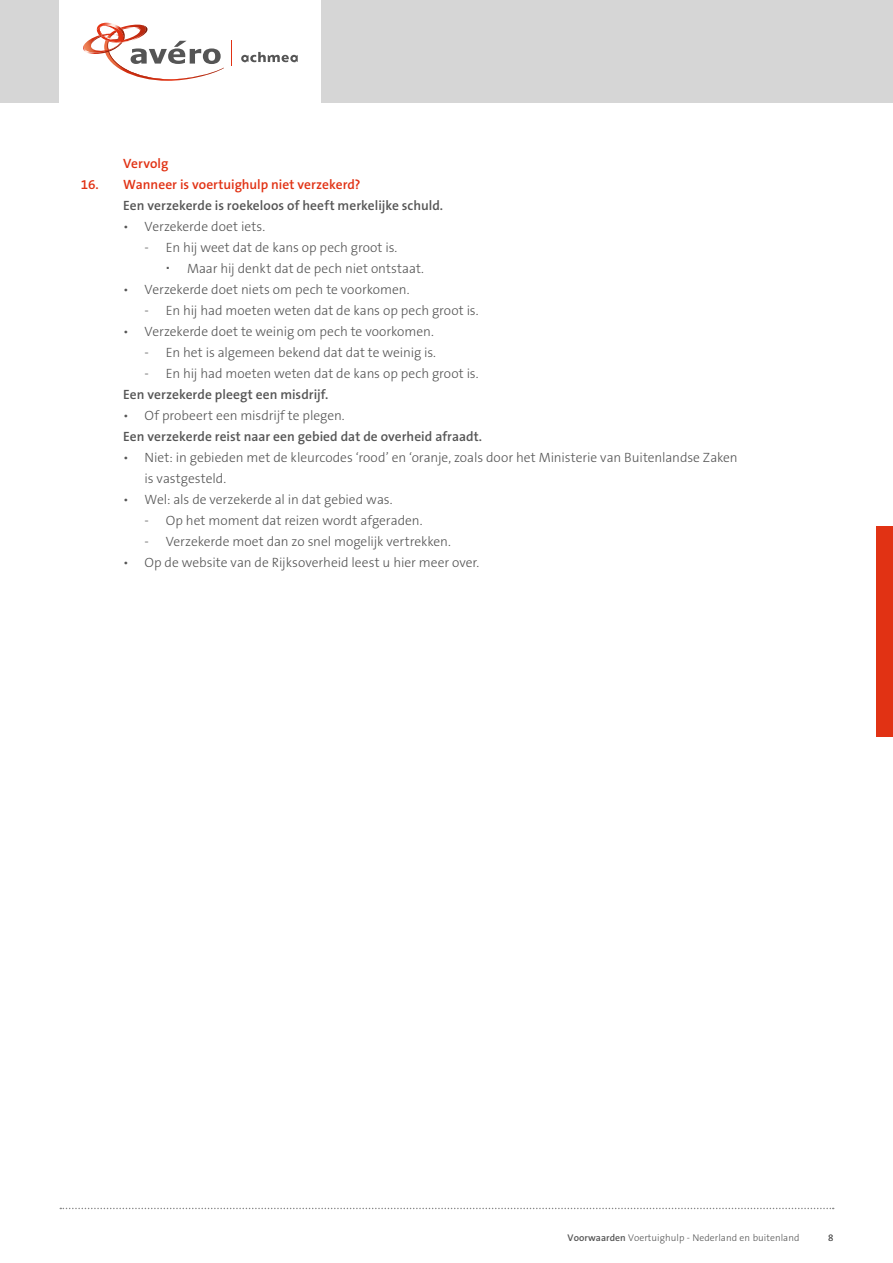
<style>
.page{position:relative;width:893px;height:1263px;background:#fff}
.page>*{position:absolute;margin:0;border:0;box-sizing:border-box;transform-origin:0 0}
.t1{font:300 13.5px/21px "The Sans B3";letter-spacing:-.005em;color:#555}
.t2{font:600 13.5px "The Sans B6";letter-spacing:.005em;color:#555}
.t3{font:600 13.5px "The Sans B6";letter-spacing:-.005em;color:#e13214}
.t4{font:300 9.75px "The Sans B3";letter-spacing:.005em;color:#555}
.s1{font-family:"The Sans B6";font-weight:600}
</style>
<div class="page">
<div style="left:0;top:0;width:893px;height:103px;background:#d6d6d6"></div>
<div style="left:60px;top:0;width:261px;height:103px;background:#fff"></div>
<svg style="left:241px;top:52px;width:57px;height:10px"></svg>
<svg style="left:83px;top:22px;width:141px;height:59px"></svg>
<svg style="left:231px;top:41px;width:1px;height:25px"></svg>
<svg style="left:60px;top:1208px;width:774px;height:1px"></svg>
<div style="left:876px;top:526px;width:17px;height:211px;background:#e13214"></div>
<p class="t3" style="left:123px;top:156px;width:47px">Vervolg</p>
<p class="t3" style="left:81px;top:177px;width:281px">16. Wanneer is voertuighulp niet verzekerd?</p>
<p class="t2" style="left:123px;top:198px;width:321px">Een verzekerde is roekeloos of heeft merkelijke schuld.</p>
<p class="t1" style="left:123px;top:217px;width:143px">• Verzekerde doet iets.</p>
<p class="t1" style="left:187px;top:238px;width:238px;text-indent:-43px">- En hij weet dat de kans op pech groot is.<br>Maar hij denkt dat de pech niet ontstaat.</p>
<p class="t1" style="left:123px;top:280px;width:288px">• Verzekerde doet niets om pech te voorkomen.</p>
<p class="t1" style="left:145px;top:301px;width:336px">- En hij had moeten weten dat de kans op pech groot is.</p>
<p class="t1" style="left:123px;top:322px;width:312px">• Verzekerde doet te weinig om pech te voorkomen.</p>
<p class="t1" style="left:145px;top:343px;width:293px">- En het is algemeen bekend dat dat te weinig is.</p>
<p class="t1" style="left:145px;top:364px;width:336px">- En hij had moeten weten dat de kans op pech groot is.</p>
<p class="t2" style="left:123px;top:387px;width:207px">Een verzekerde pleegt een misdrijf.</p>
<p class="t1" style="left:123px;top:406px;width:223px">• Of probeert een misdrijf te plegen.</p>
<p class="t2" style="left:123px;top:429px;width:360px">Een verzekerde reist naar een gebied dat de overheid afraadt.</p>
<p class="t1" style="left:145px;top:448px;width:595px;text-indent:-21px">• Niet: in gebieden met de kleurcodes ‘rood’ en ‘oranje, zoals door het Ministerie van Buitenlandse Zaken is vastgesteld.</p>
<p class="t1" style="left:123px;top:490px;width:271px">• Wel: als de verzekerde al in dat gebied was.</p>
<p class="t1" style="left:145px;top:511px;width:279px">- Op het moment dat reizen wordt afgeraden.</p>
<p class="t1" style="left:145px;top:532px;width:308px">- Verzekerde moet dan zo snel mogelijk vertrekken.</p>
<p class="t1" style="left:123px;top:553px;width:357px">• Op de website van de Rijksoverheid leest u hier meer over.</p>
<p class="t4" style="left:568px;top:1233px;width:233px"><span class="s1">Voorwaarden</span> Voertuighulp - Nederland en buitenland</p>
<p class="t4" style="left:828px;top:1233px;width:7px">8</p>
</div>
